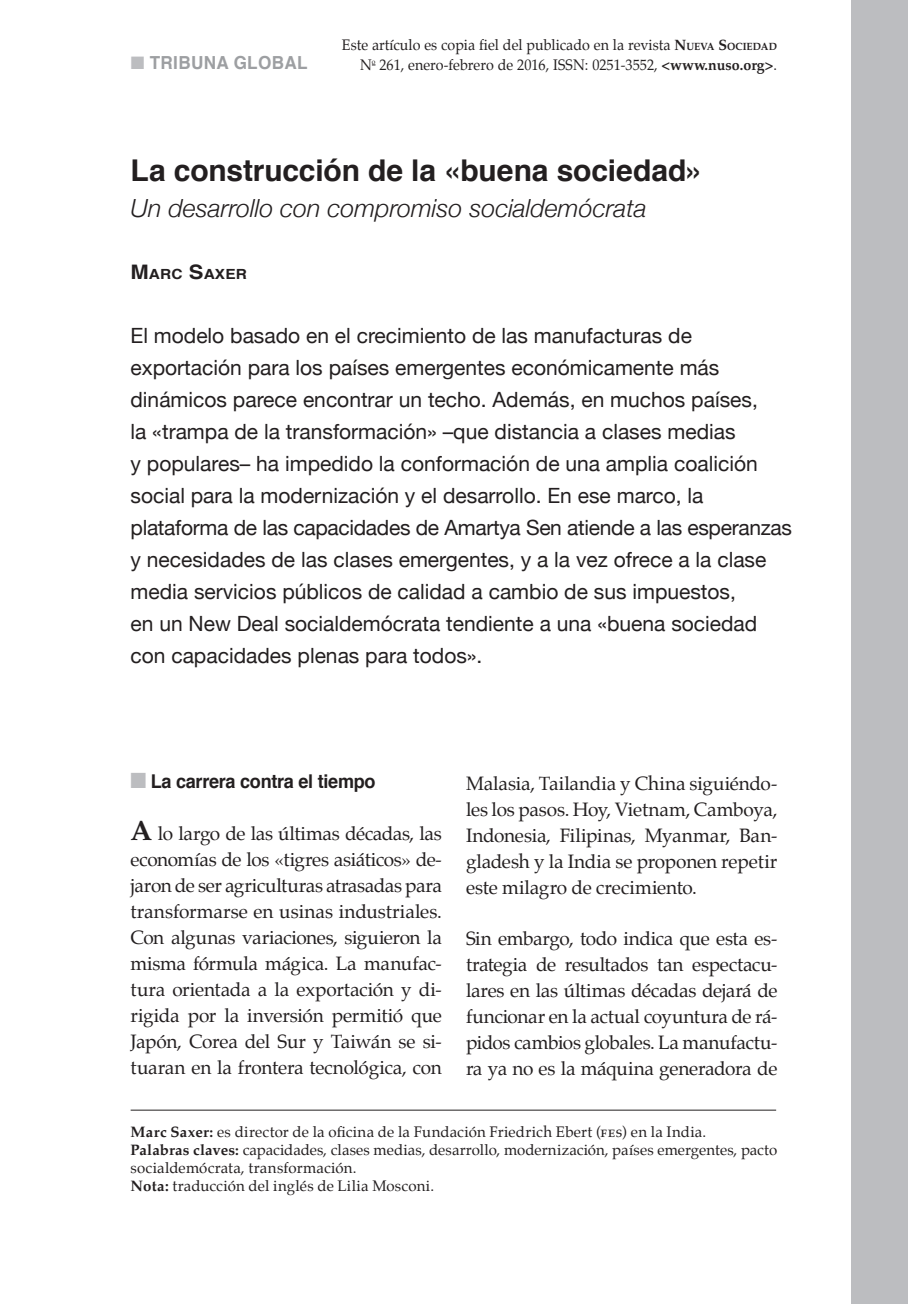
<style>
.page{position:relative;width:908px;height:1304px;background:#fff}
.page>*{position:absolute;margin:0;border:0;box-sizing:border-box;transform-origin:0 0}
.NS_Título_art{font:700 30px "Helvetica";letter-spacing:-.005em;color:#231f20}
.NS_Subt_tulo_art{font:italic 300 25px "Helvetica Neue";color:#231f20}
.NS_Copete{font:21px/32px "Helvetica Neue";color:#231f20}
.NS_Texto{font:19px/26px "Palatino";letter-spacing:-.015em;color:#231f20;text-align:justify}
.t1{font:700 19px "Helvetica";letter-spacing:-.015em;color:#231f20;scale:.95 1}
.t2{font:700 18px "Helvetica";letter-spacing:.02em;color:#9d9fa2;scale:.95 1}
.NS_Curri__clave{font:15px/18px "Palatino";letter-spacing:.01em;color:#231f20}
.textopalatino{font:15px "Palatino";color:#231f20;scale:.95 1}
.NS_Autor{font:700 14px "Helvetica";letter-spacing:.005em;color:#231f20;scale:1.1 1}
.s1{color:#bcbdc0}
.s2{font-family:"Palatino Bold Os F"}
.s3{font-family:"Palatino Bold Os F";font-size:10.4px}
.s4{font-size:20px}
.s5{font-family:"Palatino Bold Os F";font-size:28px}
.s6{font-weight:700}
.s7{font-family:"Palatino SC"}
</style>
<div class="page">
<div style="left:851px;top:0;width:56px;height:1304px;background:#bcbdc0"></div>
<hr style="left:131px;top:1110px;width:644px;height:1px;background:#231f20">
<p class="t2" style="left:131px;top:48px;width:187px"><span class="s1">■</span> TRIBUNA GLOBAL</p>
<p class="textopalatino" style="left:342px;top:36px;width:459px">Este artículo es copia fiel del publicado en la revista <span class="s2">N</span><span class="s3">UEVA</span> <span class="s2">S</span><span class="s3">OCIEDAD</span></p>
<p class="textopalatino" style="left:360px;top:56px;width:440px">N<sup>o</sup> 261, enero-febrero de 2016, ISSN: 0251-3552, <span class="s2">&lt;www.nuso.org&gt;</span>.</p>
<p class="NS_Título_art" style="left:130px;top:146px;width:574px">La construcción de la «buena sociedad»</p>
<p class="NS_Subt_tulo_art" style="left:130px;top:193px;width:517px">Un desarrollo con compromiso socialdemócrata</p>
<p class="NS_Autor" style="left:130px;top:263px;width:107px"><span class="s4">M</span>ARC <span class="s4">S</span>AXER</p>
<p class="NS_Copete" style="left:130px;top:319px;width:562px">El modelo basado en el crecimiento de las manufacturas de</p>
<p class="NS_Copete" style="left:130px;top:351px;width:590px">exportación para los países emergentes económicamente más</p>
<p class="NS_Copete" style="left:130px;top:383px;width:628px">dinámicos parece encontrar un techo. Además, en muchos países,</p>
<p class="NS_Copete" style="left:130px;top:415px;width:606px">la «trampa de la transformación» –que distancia a clases medias</p>
<p class="NS_Copete" style="left:130px;top:447px;width:628px">y populares– ha impedido la conformación de una amplia coalición</p>
<p class="NS_Copete" style="left:130px;top:479px;width:574px">social para la modernización y el desarrollo. En ese marco, la</p>
<p class="NS_Copete" style="left:130px;top:511px;width:662px">plataforma de las capacidades de Amartya Sen atiende a las esperanzas y necesidades de las clases emergentes, y a la vez ofrece a la clase media servicios públicos de calidad a cambio de sus impuestos,</p>
<p class="NS_Copete" style="left:130px;top:607px;width:628px">en un New Deal socialdemócrata tendiente a una «buena sociedad</p>
<p class="NS_Copete" style="left:130px;top:639px;width:353px">con capacidades plenas para todos».</p>
<p class="t1" style="left:130px;top:766px;width:259px"><span class="s1">■</span> La carrera contra el tiempo</p>
<p class="NS_Texto" style="left:130px;top:821px;width:313px"><span class="s5">A</span> lo largo de las últimas décadas, las economías de los «tigres asiáticos» de&shy;jaron de ser agriculturas atrasadas para transformarse en usinas industriales.<br>Con algunas variaciones, siguieron la misma fórmula mágica. La manufac&shy;tura orientada a la exportación y di&shy;rigida por la inversión permitió que Japón, Corea del Sur y Taiwán se si&shy;tuaran en la frontera tecnológica, con</p>
<p class="NS_Texto" style="left:466px;top:770px;width:313px">Malasia, Tailandia y China siguiéndo&shy;les los pasos. Hoy, Vietnam, Camboya, Indonesia, Filipinas, Myanmar, Ban&shy;gladesh y la India se proponen repetir este milagro de crecimiento.</p>
<p class="NS_Texto" style="left:466px;top:925px;width:313px">Sin embargo, todo indica que esta es&shy;trategia de resultados tan espectacu&shy;lares en las últimas décadas dejará de funcionar en la actual coyuntura de rá&shy;pidos cambios globales. La manufactu&shy;ra ya no es la máquina generadora de</p>
<p class="NS_Curri__clave" style="left:130px;top:1123px;width:577px"><span class="s6">Marc Saxer</span><span class="s2">:</span> es director de la oficina de la Fundación Friedrich Ebert (<span class="s7">fes</span>) en la India.</p>
<p class="NS_Curri__clave" style="left:130px;top:1141px;width:648px"><span class="s6">Palabras claves</span><span class="s2">:</span> capacidades, clases medias, desarrollo, modernización, países emergentes, pacto socialdemócrata, transformación.</p>
<p class="NS_Curri__clave" style="left:130px;top:1177px;width:305px"><span class="s6">Nota:</span> traducción del inglés de Lilia Mosconi.</p>
</div>
